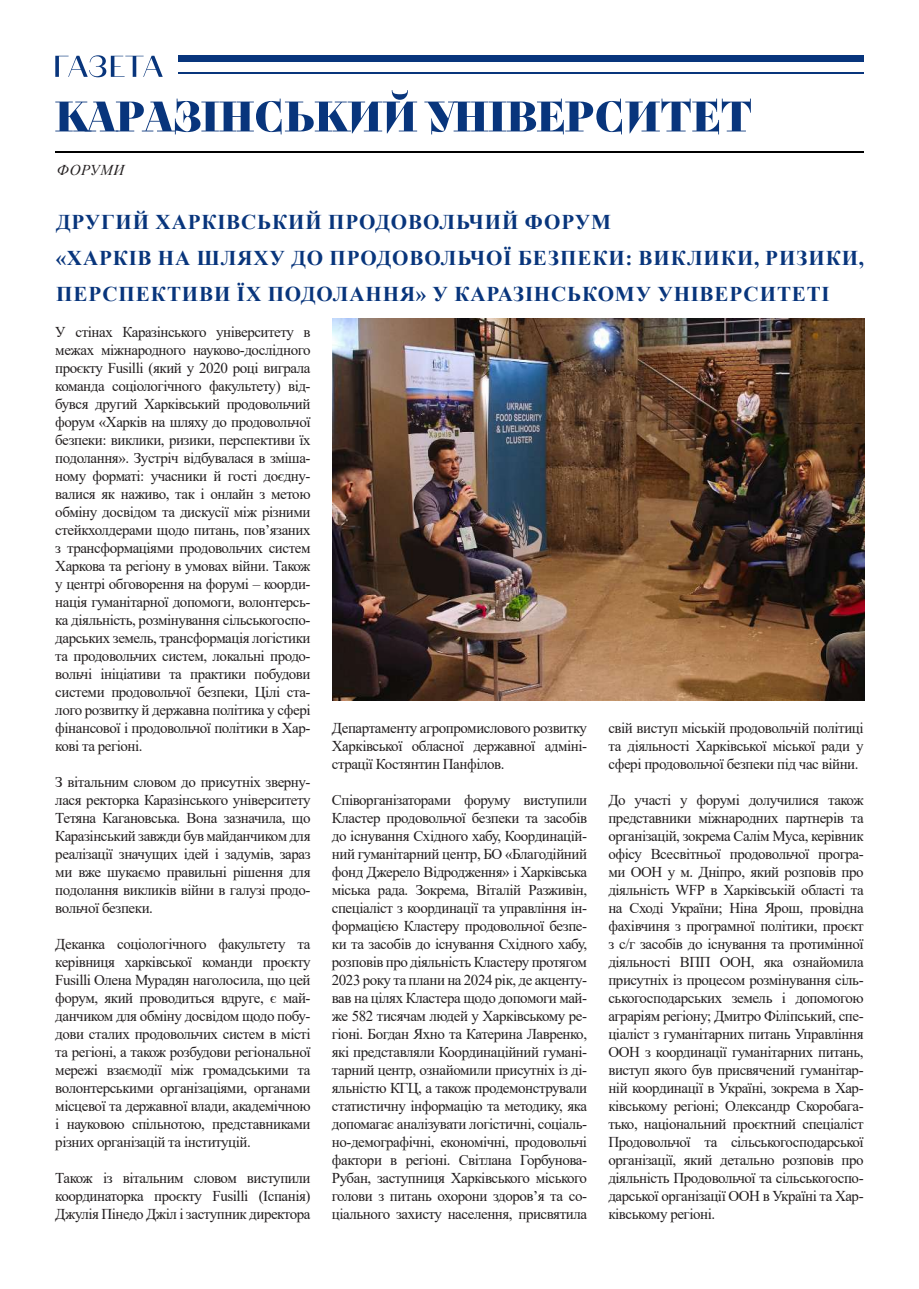
<style>
.page{position:relative;width:919px;height:1289px;background:#fff}
.page>*{position:absolute;margin:0;border:0;box-sizing:border-box;transform-origin:0 0}
.t1{font:700 21px/36px "Times New Roman";letter-spacing:.045em;color:#08357c}
.t2{font:15px/18px "Times New Roman";letter-spacing:-.03em;color:#231f20;text-align:justify}
.t3{font:italic 15px "Times New Roman";letter-spacing:.035em;color:#231f20}
</style>
<div class="page">
<svg style="left:55px;top:90px;width:362px;height:44px"></svg>
<svg style="left:424px;top:99px;width:326px;height:35px"></svg>
<hr style="left:55px;top:152px;width:808px;height:1px;background:#000">
<hr style="left:178px;top:73px;width:685px;height:1px;background:#08357c">
<div style="left:178px;top:55px;width:685px;height:7px;background:#08357c"></div>
<svg style="left:55px;top:55px;width:108px;height:22px"></svg>
<img style="left:333px;top:318px;width:531px;height:382px">
<p class="t3" style="left:57px;top:159px;width:69px">ФОРУМИ</p>
<h1 class="t1" style="left:56px;top:203px;width:809px">ДРУГИЙ ХАРКІВСЬКИЙ ПРОДОВОЛЬЧИЙ ФОРУМ<br>«ХАРКІВ НА ШЛЯХУ ДО ПРОДОВОЛЬЧОЇ БЕЗПЕКИ: ВИКЛИКИ, РИЗИКИ,<br>ПЕРСПЕКТИВИ ЇХ ПОДОЛАННЯ» У КАРАЗІНСЬКОМУ УНІВЕРСИТЕТІ</h1>
<p class="t2" style="left:55px;top:322px;width:257px">У стінах Каразінського університету в межах міжнародного науково-дослідного проєкту Fusilli (який у 2020 році виграла команда соціологічного факультету) від&shy;бувся другий Харківський продовольчий форум «Харків на шляху до продовольчої безпеки: виклики, ризики, перспективи їх подолання». Зустріч відбувалася в зміша&shy;ному форматі: учасники й гості доєдну&shy;валися як наживо, так і онлайн з метою обміну досвідом та дискусії між різними стейкхолдерами щодо питань, пов’язаних з трансформаціями продовольчих систем Харкова та регіону в умовах війни. Також у центрі обговорення на форумі – коорди&shy;нація гуманітарної допомоги, волонтерсь&shy;ка діяльність, розмінування сільськогоспо&shy;дарських земель, трансформація логістики та продовольчих систем, локальні продо&shy;вольчі ініціативи та практики побудови системи продовольчої безпеки, Цілі ста&shy;лого розвитку й державна політика у сфері фінансової і продовольчої політики в Хар&shy;кові та регіоні.</p>
<p class="t2" style="left:55px;top:772px;width:257px">З вітальним словом до присутніх зверну&shy;лася ректорка Каразінського університету Тетяна Кагановська. Вона зазначила, що Каразінський завжди був майданчиком для реалізації значущих ідей і задумів, зараз ми вже шукаємо правильні рішення для подолання викликів війни в галузі продо&shy;вольчої безпеки.</p>
<p class="t2" style="left:55px;top:934px;width:257px">Деканка соціологічного факультету та керівниця харківської команди проєкту Fusilli Олена Мурадян наголосила, що цей форум, який проводиться вдруге, є май&shy;данчиком для обміну досвідом щодо побу&shy;дови сталих продовольчих систем в місті та регіоні, а також розбудови регіональної мережі взаємодії між громадськими та волонтерськими організаціями, органами місцевої та державної влади, академічною і науковою спільнотою, представниками різних організацій та інституцій.</p>
<p class="t2" style="left:55px;top:1168px;width:257px">Також із вітальним словом виступили координаторка проєкту Fusilli (Іспанія)<br>Джулія Пінедо Джіл і заступник директора</p>
<p class="t2" style="left:332px;top:718px;width:257px">Департаменту агропромислового розвитку Харківської обласної державної адміні&shy;страції Костянтин Панфілов.</p>
<p class="t2" style="left:332px;top:790px;width:257px">Співорганізаторами форуму виступили Кластер продовольчої безпеки та засобів до існування Східного хабу, Координацій&shy;ний гуманітарний центр, БО «Благодійний фонд Джерело Відродження» і Харківська міська рада. Зокрема, Віталій Разживін, спеціаліст з координації та управління ін&shy;формацією Кластеру продовольчої безпе&shy;ки та засобів до існування Східного хабу, розповів про діяльність Кластеру протягом 2023 року та плани на 2024 рік, де акценту&shy;вав на цілях Кластера щодо допомоги май&shy;же 582 тисячам людей у Харківському ре&shy;гіоні. Богдан Яхно та Катерина Лавренко, які представляли Координаційний гумані&shy;тарний центр, ознайомили присутніх із ді&shy;яльністю КГЦ, а також продемонстрували статистичну інформацію та методику, яка допомагає аналізувати логістичні, соціаль&shy;но-демографічні, економічні, продовольчі фактори в регіоні. Світлана Горбунова-Рубан, заступниця Харківського міського голови з питань охорони здоров’я та со&shy;ціального захисту населення, присвятила</p>
<p class="t2" style="left:608px;top:718px;width:257px">свій виступ міській продовольчій політиці та діяльності Харківської міської ради у сфері продовольчої безпеки під час війни.</p>
<p class="t2" style="left:608px;top:790px;width:257px">До участі у форумі долучилися також представники міжнародних партнерів та організацій, зокрема Салім Муса, керівник офісу Всесвітньої продовольчої програ&shy;ми ООН у м. Дніпро, який розповів про діяльність WFP в Харківській області та на Сході України; Ніна Ярош, провідна фахівчиня з програмної політики, проєкт з с/г засобів до існування та протимінної діяльності ВПП ООН, яка ознайомила присутніх із процесом розмінування сіль&shy;ськогосподарських земель і допомогою аграріям регіону; Дмитро Філіпський, спе&shy;ціаліст з гуманітарних питань Управління ООН з координації гуманітарних питань, виступ якого був присвячений гуманітар&shy;ній координації в Україні, зокрема в Хар&shy;ківському регіоні; Олександр Скоробага&shy;тько, національний проєктний спеціаліст Продовольчої та сільськогосподарської організації, який детально розповів про діяльність Продовольчої та сільськогоспо&shy;дарської організації ООН в Україні та Хар&shy;ківському регіоні.</p>
</div>
